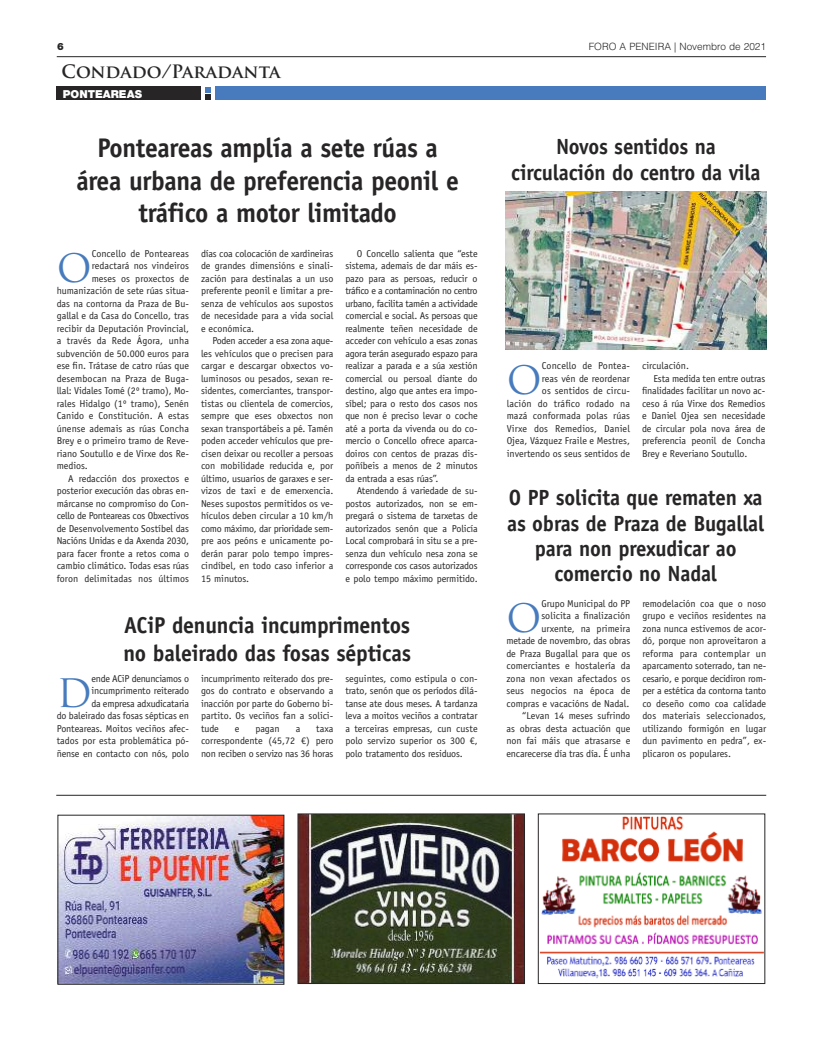
<style>
.page{position:relative;width:823px;height:1049px;background:#fff}
.page>*{position:absolute;margin:0;border:0;box-sizing:border-box;transform-origin:0 0}
.t1{font:38.2px "Trajan Pro";color:#477bbd}
.t2{font:700 27px/32.4px "Officina Sans Std";letter-spacing:-.015em;color:#272526;text-align:center;scale:.95 1}
.t3{font:700 23px/27.6px "Officina Sans Std";letter-spacing:-.01em;color:#272526;scale:.95 1}
.t4{font:700 22px/25.4px "Officina Sans Std";letter-spacing:-.01em;color:#272526;text-align:center;scale:.95 1}
.t5{font:700 18px "Trajan Pro";color:#272526}
.t6{font:900 11px "Helvetica Neue LT";color:#fff}
.t7{font:10px/12.5px "Officina Sans Std";letter-spacing:-.005em;color:#272526;text-align:justify}
.t8{font:10px "Officina Sans Std";letter-spacing:-.025em;color:#272526}
.t9{font:300 10px "Helvetica LT Std";color:#272526}
.t10{font:10px "Officina Sans Std";letter-spacing:.015em;color:#272526}
.t11{font:900 10px "Helvetica Neue LT";color:#272526}
</style>
<div class="page">
<hr style="left:57px;top:56px;width:708px;height:1px;background:#272526">
<div style="left:57px;top:87px;width:144px;height:13px;background:#272526"></div>
<div style="left:215px;top:87px;width:550px;height:13px;background:#477bbd"></div>
<svg style="left:205px;top:87px;width:6px;height:13px"></svg>
<hr style="left:56px;top:795px;width:709px;height:1px;background:#272526">
<img style="left:299px;top:816px;width:223px;height:166px">
<div style="left:297px;top:814px;width:227px;height:170px;border:1px solid #272526"></div>
<img style="left:539px;top:816px;width:223px;height:163px">
<div style="left:537px;top:814px;width:227px;height:170px;border:1px solid #272526"></div>
<img style="left:505px;top:191px;width:260px;height:158px">
<img style="left:59px;top:817px;width:223px;height:166px">
<div style="left:57px;top:815px;width:227px;height:170px;border:1px solid #272526"></div>
<p class="t11" style="left:57px;top:40px;width:8px">6</p>
<p class="t9" style="left:588px;top:43px;width:179px">FORO A PENEIRA | Novembro de 2021</p>
<p class="t6" style="left:63px;top:88px;width:81px">PONTEAREAS</p>
<h3 class="t5" style="left:62px;top:65px;width:220px">Condado/Paradanta</h3>
<h2 class="t2" style="left:76px;top:134px;width:404px">Ponteareas amplía a sete rúas a área urbana de preferencia peonil e tráfico a motor limitado</h2>
<h1 class="t1" style="left:57px;top:253px;width:36px">O</h1>
<p class="t7" style="left:92px;top:248px;width:99px">Concello de Ponteareas</p>
<p class="t7" style="left:92px;top:260px;width:99px">redactará nos vindeiros</p>
<p class="t7" style="left:92px;top:273px;width:99px">meses os proxectos de</p>
<p class="t7" style="left:57px;top:285px;width:134px">humanización de sete rúas situa-</p>
<p class="t7" style="left:57px;top:298px;width:134px">das na contorna da Praza de Bu-</p>
<p class="t7" style="left:57px;top:310px;width:134px">gallal e da Casa do Concello, tras</p>
<p class="t7" style="left:57px;top:323px;width:134px">recibir da Deputación Provincial,</p>
<p class="t7" style="left:57px;top:335px;width:134px">a través da Rede Ágora, unha</p>
<p class="t7" style="left:57px;top:348px;width:134px">subvención de 50.000 euros para</p>
<p class="t7" style="left:57px;top:360px;width:134px">ese fin. Trátase de catro rúas que</p>
<p class="t7" style="left:57px;top:373px;width:134px">desembocan na Praza de Buga-</p>
<p class="t7" style="left:57px;top:385px;width:134px">llal: Vidales Tomé (2º tramo), Mo-</p>
<p class="t7" style="left:57px;top:398px;width:134px">rales Hidalgo (1º tramo), Senén</p>
<p class="t7" style="left:57px;top:410px;width:134px">Canido e Constitución. A estas</p>
<p class="t7" style="left:57px;top:423px;width:134px">únense ademais as rúas Concha</p>
<p class="t7" style="left:57px;top:435px;width:134px">Brey e o primeiro tramo de Reve-</p>
<p class="t7" style="left:57px;top:448px;width:134px">riano Soutullo e de Virxe dos Re-</p>
<p class="t7" style="left:57px;top:460px;width:32px">medios.</p>
<p class="t7" style="left:68px;top:473px;width:122px">A redacción dos proxectos e</p>
<p class="t7" style="left:57px;top:485px;width:134px">posterior execución das obras en-</p>
<p class="t7" style="left:57px;top:498px;width:134px">márcanse no compromiso do Con-</p>
<p class="t7" style="left:57px;top:510px;width:134px">cello de Ponteareas cos Obxectivos</p>
<p class="t7" style="left:57px;top:523px;width:134px">de Desenvolvemento Sostíbel das</p>
<p class="t8" style="left:57px;top:537px;width:134px">Nacións Unidas e da Axenda 2030,</p>
<p class="t7" style="left:57px;top:548px;width:134px">para facer fronte a retos coma o</p>
<p class="t7" style="left:57px;top:560px;width:134px">cambio climático. Todas esas rúas</p>
<p class="t10" style="left:57px;top:575px;width:134px">foron delimitadas nos últimos</p>
<p class="t7" style="left:201px;top:248px;width:134px">días coa colocación de xardineiras de grandes dimensións e sinali&shy;zación para destinalas a un uso preferente peonil e limitar a pre&shy;senza de vehículos aos supostos de necesidade para a vida social e económica.</p>
<p class="t7" style="left:201px;top:335px;width:134px;text-indent:11px">Poden acceder a esa zona aque&shy;les vehículos que o precisen para cargar e descargar obxectos vo&shy;luminosos ou pesados, sexan re&shy;sidentes, comerciantes, transpor&shy;tistas ou clientela de comercios, sempre que eses obxectos non sexan transportábeis a pé. Tamén poden acceder vehículos que pre&shy;cisen deixar ou recoller a persoas con mobilidade reducida e, por último, usuarios de garaxes e ser&shy;vizos de taxi e de emerxencia.<br>Neses supostos permitidos os ve&shy;hículos deben circular a 10 km/h como máximo, dar prioridade sem&shy;pre aos peóns e unicamente po&shy;derán parar polo tempo impres&shy;cindíbel, en todo caso inferior a 15 minutos.</p>
<p class="t7" style="left:345px;top:248px;width:134px;text-indent:11px">O Concello salienta que “este sistema, ademais de dar máis es&shy;pazo para as persoas, reducir o tráfico e a contaminación no centro urbano, facilita tamén a actividade comercial e social. As persoas que realmente teñen necesidade de acceder con vehículo a esas zonas agora terán asegurado espazo para realizar a parada e a súa xestión comercial ou persoal diante do destino, algo que antes era impo&shy;síbel; para o resto dos casos nos que non é preciso levar o coche até a porta da vivenda ou do co&shy;mercio o Concello ofrece aparca&shy;doiros con centos de prazas dis&shy;poñíbeis a menos de 2 minutos da entrada a esas rúas”.</p>
<p class="t7" style="left:345px;top:485px;width:134px;text-indent:11px">Atendendo á variedade de su&shy;postos autorizados, non se em&shy;pregará o sistema de tarxetas de autorizados senón que a Policía Local comprobará in situ se a pre&shy;senza dun vehículo nesa zona se corresponde cos casos autorizados e polo tempo máximo permitido.</p>
<h3 class="t3" style="left:123px;top:613px;width:304px">ACiP denuncia incumprimentos no baleirado das fosas sépticas</h3>
<p class="t7" style="left:57px;top:673px;width:134px;text-align:right">ende ACiP denunciamos o incumprimento reiterado<br>da empresa adxudicataria<br>do baleirado das fosas sépticas en<br>Ponteareas. Moitos veciños afec&shy;tados por esta problemática pó&shy;ñense en contacto con nós, polo</p>
<p class="t7" style="left:201px;top:673px;width:134px">incumprimento reiterado dos pre&shy;gos do contrato e observando a inacción por parte do Goberno bi&shy;partito. Os veciños fan a solici&shy;tude</p>
<h1 class="t1" style="left:57px;top:678px;width:37px">D</h1>
<p class="t7" style="left:201px;top:723px;width:134px;text-indent:115px">taxa correspondente (45,72 €) pero non reciben o servizo nas 36 horas</p>
<p class="t7" style="left:235px;top:723px;width:6px">e</p>
<p class="t7" style="left:255px;top:723px;width:26px">pagan</p>
<p class="t7" style="left:295px;top:723px;width:6px">a</p>
<p class="t7" style="left:345px;top:673px;width:134px">seguintes, como estipula o con&shy;trato, senón que os períodos dilá&shy;tanse ate dous meses. A tardanza leva a moitos veciños a contratar a terceiras empresas, cun custe polo servizo superior os 300 €, polo tratamento dos residuos.</p>
<h3 class="t4" style="left:511px;top:135px;width:264px;line-height:26.4px">Novos sentidos na circulación do centro da vila</h3>
<p class="t7" style="left:506px;top:360px;width:125px;text-align:right">Concello de Pontea-<br>reas vén de reordenar<br>os sentidos de circu-<br>lación do tráfico rodado na mazá conformada polas rúas<br>Virxe dos Remedios, Daniel<br>Ojea, Vázquez Fraile e Mestres, invertendo os seus sentidos de</p>
<p class="t7" style="left:641px;top:360px;width:49px">circulación.</p>
<h1 class="t1" style="left:506px;top:366px;width:36px">O</h1>
<p class="t7" style="left:653px;top:373px;width:113px">Esta medida ten entre outras</p>
<p class="t7" style="left:641px;top:385px;width:125px">finalidades facilitar un novo ac-</p>
<p class="t7" style="left:641px;top:398px;width:125px">ceso á rúa Virxe dos Remedios</p>
<p class="t7" style="left:641px;top:410px;width:125px">e Daniel Ojea sen necesidade</p>
<p class="t7" style="left:641px;top:423px;width:125px">de circular pola nova área de</p>
<p class="t7" style="left:641px;top:435px;width:125px">preferencia peonil de Concha</p>
<p class="t7" style="left:641px;top:448px;width:107px">Brey e Reveriano Soutullo.</p>
<h3 class="t4" style="left:507px;top:487px;width:272px">O PP solicita que rematen xa as obras de Praza de Bugallal para non prexudicar ao comercio no Nadal</h3>
<p class="t7" style="left:506px;top:598px;width:125px;text-align:right">Grupo Municipal do PP<br>solicita a finalización urxente, na primeira<br>metade de novembro, das obras de Praza Bugallal para que os comerciantes e hostalería da zona non vexan afectados os seus negocios na época de compras e vacacións de Nadal. “Levan 14 meses sufrindo<br>as obras desta actuación que non fai máis que atrasarse e encarecerse día tras día. É unha</p>
<p class="t7" style="left:642px;top:598px;width:125px">remodelación coa que o noso grupo e veciños residentes na zona nunca estivemos de acor&shy;dó, porque non aproveitaron a reforma para contemplar un aparcamento soterrado, tan ne&shy;cesario, e porque decidiron rom&shy;per a estética da contorna tanto co deseño como coa calidade dos materiais seleccionados, utilizando formigón en lugar dun pavimento en pedra”, ex&shy;plicaron os populares.</p>
<h1 class="t1" style="left:506px;top:603px;width:36px">O</h1>
</div>
